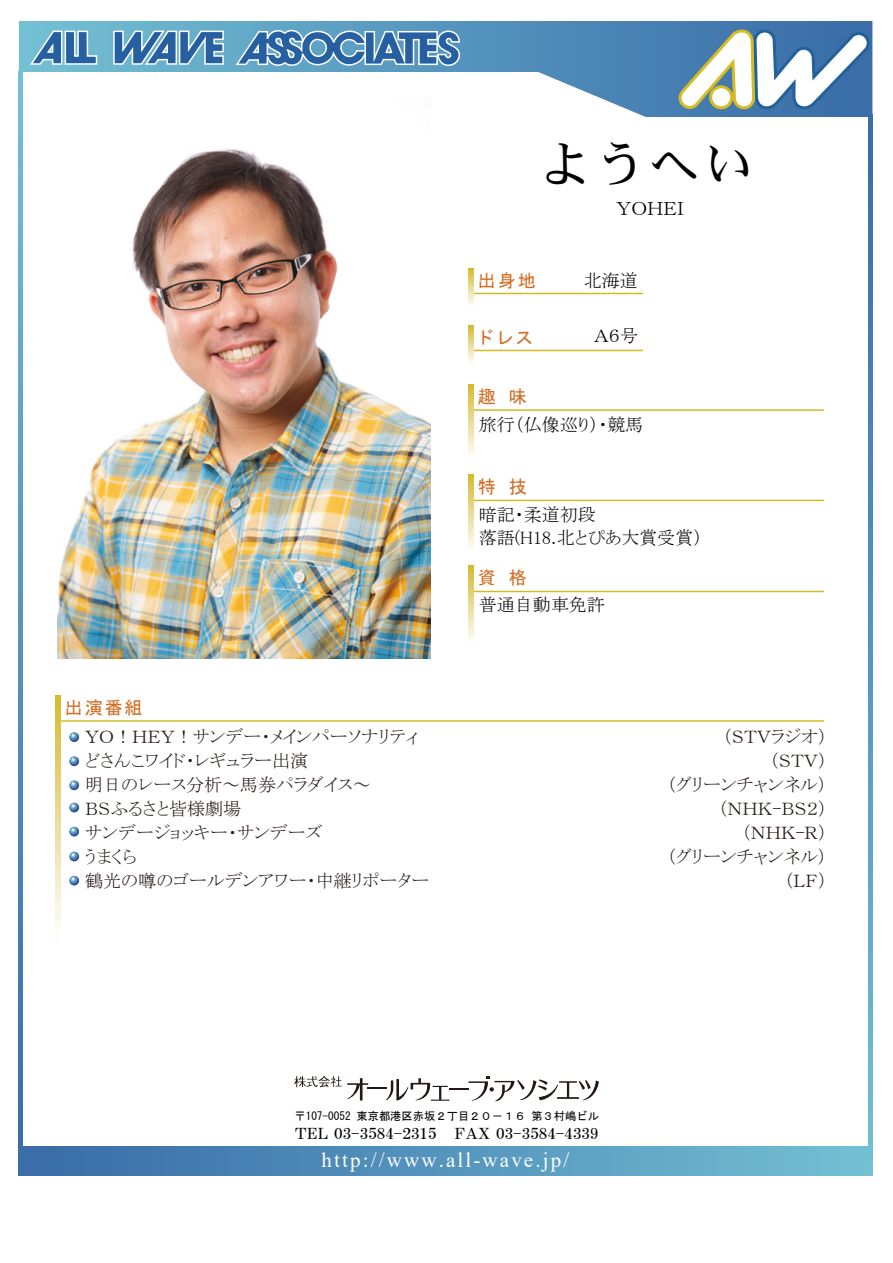
<style>
.page{position:relative;width:893px;height:1263px;background:#fff}
.page>*{position:absolute;margin:0;border:0;box-sizing:border-box;transform-origin:0 0}
.t1{font:49.2px "DFHS Mincho W5 WINP RKSJ H";color:#040000}
.t2{font:21px "Times New Roman";letter-spacing:.1em;color:#fff}
.t3{font:19.05px "MS P Mincho";color:#040000}
.t4{font:18px/24px "MS P Mincho";color:#221815}
.t5{font:18px/22.5px "MS P Mincho";color:#040000}
.t6{font:18px "MS Gothic";letter-spacing:.1em;color:#d36d23}
.t7{font:15px "HGS Mincho B";color:#040000;scale:1.19 1}
.t8{font:11.25px "MS Gothic";color:#040000}
</style>
<div class="page">
<div style="left:21px;top:1147px;width:849px;height:29px;background:linear-gradient(to right,#396ba7,#73c0d4)"></div>
<svg style="left:868px;top:117px;width:4px;height:1059px;background:#5595bd"></svg>
<svg style="left:19px;top:117px;width:3px;height:1059px;background:#5493bc"></svg>
<svg style="left:347px;top:1076px;width:252px;height:25px"></svg>
<svg style="left:294px;top:1076px;width:47px;height:11px"></svg>
<svg style="left:19px;top:21px;width:853px;height:96px"></svg>
<svg style="left:677px;top:21px;width:194px;height:90px"></svg>
<svg style="left:29px;top:26px;width:431px;height:45px;background:#669cc2"></svg>
<hr style="left:56px;top:720px;width:768px;height:2px;background:#d3bb27">
<svg style="left:56px;top:695px;width:4px;height:236px"></svg>
<hr style="left:468px;top:409px;width:356px;height:2px;background:#d3bb27">
<svg style="left:468px;top:384px;width:5px;height:72px"></svg>
<hr style="left:468px;top:293px;width:175px;height:1px;background:#d3bb27">
<hr style="left:473px;top:350px;width:170px;height:1px;background:#d3bb27">
<hr style="left:468px;top:500px;width:356px;height:1px;background:#d3bb27">
<svg style="left:468px;top:475px;width:5px;height:74px"></svg>
<hr style="left:468px;top:591px;width:356px;height:1px;background:#d3bb27">
<svg style="left:468px;top:566px;width:5px;height:75px"></svg>
<svg style="left:69px;top:732px;width:10px;height:10px"></svg>
<svg style="left:69px;top:756px;width:10px;height:10px"></svg>
<svg style="left:69px;top:781px;width:10px;height:9px"></svg>
<svg style="left:69px;top:803px;width:10px;height:9px"></svg>
<svg style="left:69px;top:827px;width:10px;height:10px"></svg>
<svg style="left:69px;top:852px;width:10px;height:9px"></svg>
<svg style="left:69px;top:876px;width:10px;height:10px"></svg>
<svg style="left:468px;top:268px;width:5px;height:38px"></svg>
<svg style="left:468px;top:325px;width:5px;height:38px"></svg>
<img style="left:57px;top:98px;width:374px;height:560px">
<h1 class="t1" style="left:541px;top:139px;width:213px">ようへい</h1>
<p class="t3" style="left:616px;top:199px;width:69px">ＹＯＨＥＩ</p>
<p class="t6" style="left:478px;top:271px;width:59px">出身地</p>
<p class="t6" style="left:475px;top:328px;width:59px">ドレス</p>
<p class="t6" style="left:478px;top:388px;width:50px">趣 味</p>
<p class="t5" style="left:584px;top:269px;width:55px">北海道</p>
<p class="t5" style="left:594px;top:324px;width:45px">Ａ６号</p>
<p class="t5" style="left:478px;top:414px;width:166px">旅行（仏像巡り）・競馬</p>
<p class="t6" style="left:478px;top:478px;width:50px">特 技</p>
<p class="t5" style="left:478px;top:503px;width:225px">暗記・柔道初段<br>落語(H18.北とぴあ大賞受賞）</p>
<p class="t6" style="left:478px;top:569px;width:50px">資 格</p>
<p class="t6" style="left:65px;top:698px;width:79px">出演番組</p>
<p class="t5" style="left:478px;top:593px;width:127px">普通自動車免許</p>
<p class="t4" style="left:85px;top:724px;width:346px">ＹＯ！ＨＥＹ！サンデー・メインパーソナリティどさんこワイド・レギュラー出演<br>明日のレース分析～馬券パラダイス～<br>ＢＳふるさと皆様劇場<br>サンデージョッキー・サンデーズ<br>うまくら<br>鶴光の噂のゴールデンアワー・中継リポーター</p>
<p class="t4" style="left:667px;top:724px;width:161px;text-align:right">（ＳＴＶラジオ）<br>（ＳＴＶ）<br>（グリーンチャンネル）（ＮＨＫ-ＢＳ２）<br>（ＮＨＫ-Ｒ）<br>（グリーンチャンネル）（ＬＦ）</p>
<p class="t8" style="left:294px;top:1110px;width:306px">〒107-0052 東京都港区赤坂２丁目２０－１６ 第３村嶋ビル</p>
<p class="t7" style="left:295px;top:1126px;width:257px">TEL 03-3584-2315　FAX 03-3584-4339</p>
<p class="t2" style="left:321px;top:1145px;width:249px">http://www.all-wave.jp/</p>
</div>
